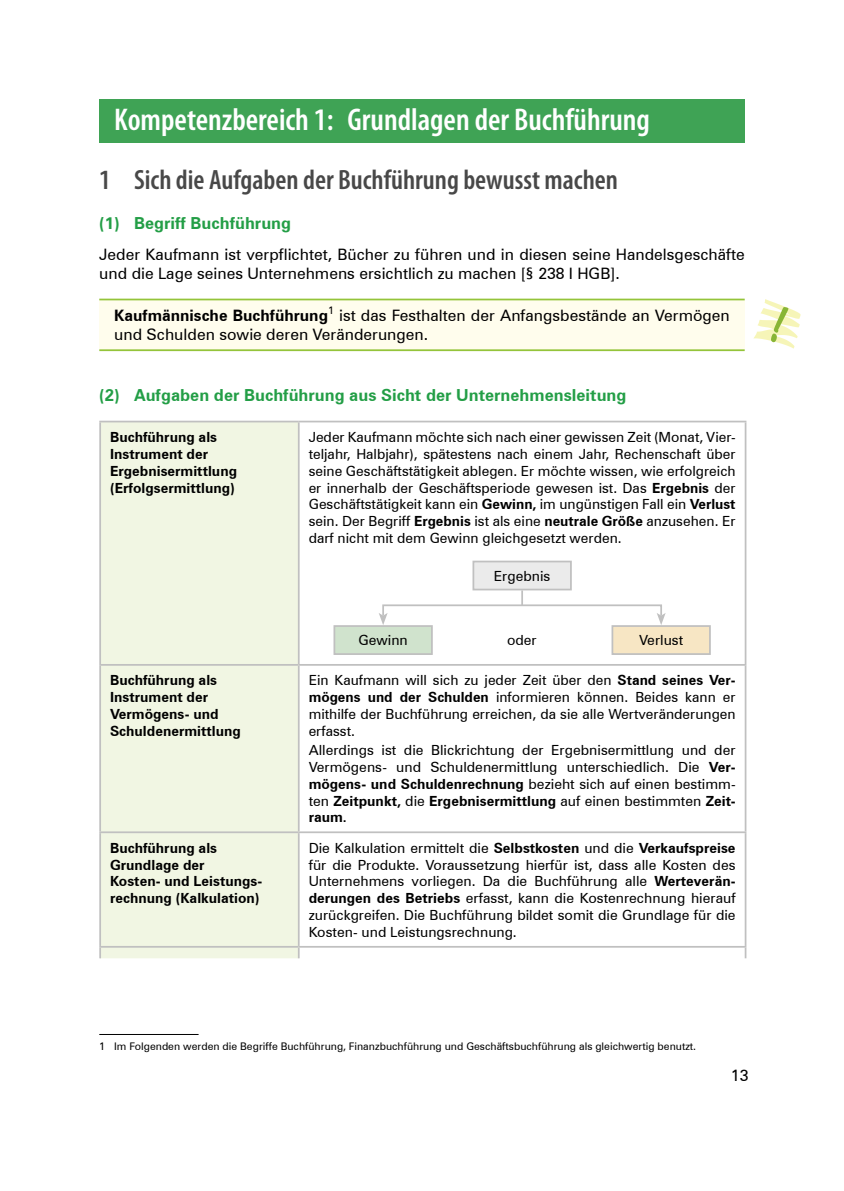
<style>
.page{position:relative;width:844px;height:1191px;background:#fff}
.page>*{position:absolute;margin:0;border:0;box-sizing:border-box;transform-origin:0 0}
.t1{font:600 condensed 31.5px "Myriad Pro";color:#fff}
.t2{font:600 condensed 28px "Myriad Pro";color:#484848}
.t3{font:700 16.62px "Zurich BT";color:#239e46}
.Fließtext{font:15.75px/18.9px "Zurich BT";color:#000}
.Merke_Text{font:15.75px/18.9px "Zurich BT";color:#000}
.Seitenzahl{font:15.75px "Zurich BT";color:#000}
.Tabelle{font:14px/16.8px "Zurich BT";color:#000;text-align:justify}
.Tabelle-linke_Spalte{font:700 14px/16.8px "Zurich BT";color:#000}
.Fußnote{font:10.5px "Zurich BT";color:#000}
.s1{font-weight:700}
</style>
<div class="page">
<div style="left:99px;top:99px;width:645px;height:44px;background:#3fa355"></div>
<div style="left:99px;top:299px;width:645px;height:51px;background:#fffded"></div>
<hr style="left:99px;top:299px;width:645px;height:1px;background:#94c43a">
<hr style="left:99px;top:349px;width:645px;height:2px;background:#94c43a">
<div style="left:101px;top:422px;width:197px;height:536px;background:#f1f6e3"></div>
<hr style="left:99px;top:421px;width:200px;height:1px;background:#c0c0c0">
<hr style="left:99px;top:422px;width:2px;height:242px;background:#c0c0c0">
<hr style="left:299px;top:421px;width:447px;height:1px;background:#c0c0c0">
<hr style="left:298px;top:422px;width:1px;height:242px;background:#c0c0c0">
<hr style="left:744px;top:422px;width:2px;height:242px;background:#c0c0c0">
<hr style="left:99px;top:664px;width:200px;height:1px;background:#c0c0c0">
<hr style="left:99px;top:665px;width:2px;height:166px;background:#c0c0c0">
<hr style="left:299px;top:664px;width:447px;height:1px;background:#c0c0c0">
<hr style="left:298px;top:665px;width:1px;height:166px;background:#c0c0c0">
<hr style="left:744px;top:665px;width:2px;height:166px;background:#c0c0c0">
<hr style="left:99px;top:831px;width:200px;height:2px;background:#c0c0c0">
<hr style="left:99px;top:833px;width:2px;height:113px;background:#c0c0c0">
<hr style="left:299px;top:831px;width:447px;height:2px;background:#c0c0c0">
<hr style="left:298px;top:833px;width:1px;height:113px;background:#c0c0c0">
<hr style="left:744px;top:833px;width:2px;height:113px;background:#c0c0c0">
<svg style="left:99px;top:947px;width:2px;height:11px"></svg>
<svg style="left:744px;top:947px;width:2px;height:11px"></svg>
<hr style="left:99px;top:946px;width:200px;height:1px;background:#c0c0c0">
<hr style="left:299px;top:946px;width:447px;height:1px;background:#c0c0c0">
<div style="left:473px;top:561px;width:97px;height:28px;background:#ebebeb"></div>
<div style="left:472px;top:560px;width:99px;height:30px;border:2px solid #c0c0c0"></div>
<div style="left:334px;top:626px;width:98px;height:28px;background:#d0e3cd"></div>
<div style="left:333px;top:625px;width:99px;height:30px;border:2px solid #c0c0c0"></div>
<div style="left:612px;top:626px;width:97px;height:28px;background:#f7e6c4"></div>
<div style="left:611px;top:625px;width:99px;height:30px;border:2px solid #c0c0c0"></div>
<svg style="left:521px;top:590px;width:2px;height:14px"></svg>
<div style="left:382px;top:604px;width:280px;height:12px;border:2px solid #c0c0c0"></div>
<svg style="left:379px;top:613px;width:8px;height:12px"></svg>
<svg style="left:656px;top:613px;width:9px;height:12px"></svg>
<hr style="left:99px;top:1034px;width:99px;height:1px;background:#000">
<svg style="left:753px;top:299px;width:47px;height:50px"></svg>
<p class="t1" style="left:114px;top:103px;width:537px">Kompetenzbereich 1: Grundlagen der Buchführung</p>
<p class="t2" style="left:99px;top:164px;width:520px">1 Sich die Aufgaben der Buchführung bewusst machen</p>
<p class="t3" style="left:99px;top:212px;width:193px">(1) Begriff Buchführung</p>
<p class="Fließtext" style="left:99px;top:245px;width:646px">Jeder Kaufmann ist verpflichtet, Bücher zu führen und in diesen seine Handelsgeschäfte und die Lage seines Unternehmens ersichtlich zu machen [§ 238 I HGB].</p>
<p class="Merke_Text" style="left:114px;top:306px;width:617px"><span class="s1">Kaufmännische Buchführung</span><sup>1</sup> ist das Festhalten der Anfangsbestände an Vermögen und Schulden sowie deren Veränderungen.</p>
<p class="t3" style="left:99px;top:385px;width:528px">(2) Aufgaben der Buchführung aus Sicht der Unternehmensleitung</p>
<p class="Tabelle-linke_Spalte" style="left:110px;top:428px;width:128px">Buchführung als<br>Instrument der<br>Ergebnisermittlung (Erfolgsermittlung)</p>
<p class="Tabelle" style="left:308px;top:428px;width:428px">Jeder Kaufmann möchte sich nach einer gewissen Zeit (Monat, Vier&shy;teljahr, Halbjahr), spätestens nach einem Jahr, Rechenschaft über seine Geschäftstätigkeit ablegen. Er möchte wissen, wie erfolgreich er innerhalb der Geschäftsperiode gewesen ist. Das <span class="s1">Ergebnis</span> der Geschäftstätigkeit kann ein <span class="s1">Gewinn,</span> im ungünstigen Fall ein <span class="s1">Verlust </span>sein. Der Begriff <span class="s1">Ergebnis</span> ist als eine <span class="s1">neutrale Größe</span> anzusehen. Er darf nicht mit dem Gewinn gleichgesetzt werden.</p>
<p class="Tabelle" style="left:493px;top:567px;width:58px">Ergebnis</p>
<p class="Tabelle" style="left:358px;top:632px;width:51px">Gewinn</p>
<p class="Tabelle" style="left:507px;top:632px;width:31px">oder</p>
<p class="Tabelle" style="left:639px;top:632px;width:46px">Verlust</p>
<p class="Tabelle-linke_Spalte" style="left:110px;top:672px;width:132px">Buchführung als<br>Instrument der<br>Vermögens- und<br>Schuldenermittlung</p>
<p class="Tabelle" style="left:308px;top:672px;width:428px">Ein Kaufmann will sich zu jeder Zeit über den <span class="s1">Stand seines Ver&shy;mögens und der Schulden</span> informieren können. Beides kann er mithilfe der Buchführung erreichen, da sie alle Wertveränderungen erfasst.</p>
<p class="Tabelle" style="left:308px;top:741px;width:428px">Allerdings ist die Blickrichtung der Ergebnisermittlung und der Vermögens- und Schuldenermittlung unterschiedlich. Die <span class="s1">Ver&shy;mögens- und Schuldenrechnung</span> bezieht sich auf einen bestimm&shy;ten <span class="s1">Zeitpunkt,</span> die <span class="s1">Ergebnisermittlung</span> auf einen bestimmten <span class="s1">Zeit&shy;raum.</span></p>
<p class="Tabelle-linke_Spalte" style="left:110px;top:839px;width:154px">Buchführung als<br>Grundlage der<br>Kosten- und Leistungs&shy;rechnung (Kalkulation)</p>
<p class="Tabelle" style="left:308px;top:839px;width:428px">Die Kalkulation ermittelt die <span class="s1">Selbstkosten</span> und die <span class="s1">Verkaufspreise </span>für die Produkte. Voraussetzung hierfür ist, dass alle Kosten des Unternehmens vorliegen. Da die Buchführung alle <span class="s1">Werteverän&shy;derungen des Betriebs</span> erfasst, kann die Kostenrechnung hierauf zurückgreifen. Die Buchführung bildet somit die Grundlage für die Kosten- und Leistungsrechnung.</p>
<p class="Fußnote" style="left:99px;top:1039px;width:598px">1 Im Folgenden werden die Begriffe Buchführung, Finanzbuchführung und Geschäftsbuchführung als gleichwertig benutzt.</p>
<p class="Seitenzahl" style="left:730px;top:1066px;width:19px">13</p>
</div>
